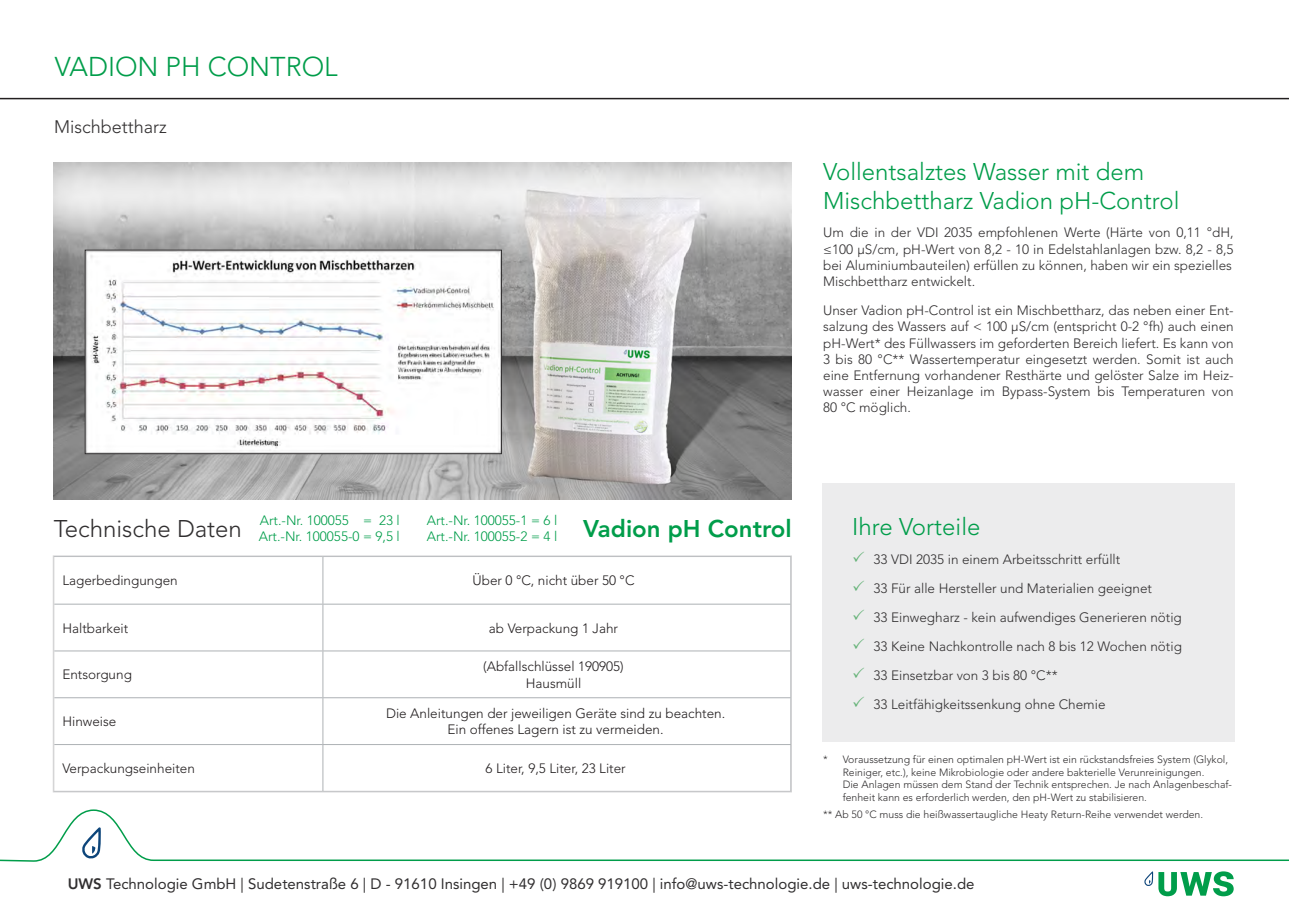
<style>
.page{position:relative;width:1289px;height:919px;background:#fff}
.page>*{position:absolute;margin:0;border:0;box-sizing:border-box;transform-origin:0 0}
.t1{font:300 27px "Avenir LT Std";color:#009d4a}
.t2{font:300 24px/28.8px "Avenir LT Std";color:#009d4a}
.t3{font:300 24px "Avenir LT Std";color:#312f30}
.t4{font:800 24px "Avenir LT Pro";color:#009d4a}
.t5{font:300 18px "Avenir LT Std";color:#312f30}
.t6{font:15px "Avenir LT Std";color:#312f30}
.t7{font:300 13.5px/16.2px "Avenir LT Std";color:#312f30;text-align:justify}
.t8{font:300 13.5px "Avenir LT Std";color:#231f20}
.t9{font:300 13.5px "Avenir LT Std";color:#009d4a}
.t10{font:300 10.5px "Avenir LT Std";color:#312f30}
.s1{color:#63b276}
.s2{font-family:"Avenir LT Pro";font-weight:800}
</style>
<div class="page">
<img style="left:53px;top:163px;width:738px;height:336px">
<hr style="left:322px;top:557px;width:1px;height:46px;background:#adb1b4">
<hr style="left:54px;top:603px;width:269px;height:1px;background:#adb1b4">
<hr style="left:323px;top:603px;width:468px;height:1px;background:#adb1b4">
<hr style="left:322px;top:604px;width:1px;height:46px;background:#adb1b4">
<hr style="left:54px;top:650px;width:269px;height:1px;background:#adb1b4">
<hr style="left:323px;top:650px;width:468px;height:1px;background:#adb1b4">
<hr style="left:322px;top:651px;width:1px;height:46px;background:#adb1b4">
<hr style="left:54px;top:697px;width:269px;height:1px;background:#adb1b4">
<hr style="left:323px;top:697px;width:468px;height:1px;background:#adb1b4">
<hr style="left:322px;top:698px;width:1px;height:46px;background:#adb1b4">
<hr style="left:54px;top:744px;width:269px;height:1px;background:#adb1b4">
<hr style="left:323px;top:744px;width:468px;height:1px;background:#adb1b4">
<hr style="left:322px;top:744px;width:1px;height:46px;background:#adb1b4">
<div style="left:53px;top:555px;width:738px;height:237px;border:1px solid #d2d2d3"></div>
<img style="left:87px;top:252px;width:412px;height:200px">
<div style="left:85px;top:250px;width:416px;height:204px;border:1px solid #312f30"></div>
<div style="left:822px;top:483px;width:413px;height:258px;background:#ececed"></div>
<hr style="left:0;top:98px;width:1288px;height:1px;background:#231f20">
<svg style="left:1144px;top:871px;width:89px;height:25px"></svg>
<svg style="left:0;top:809px;width:1288px;height:52px"></svg>
<svg style="left:82px;top:827px;width:19px;height:31px"></svg>
<p class="t1" style="left:55px;top:51px;width:284px">VADION PH CONTROL</p>
<p class="t5" style="left:54px;top:116px;width:114px">Mischbettharz</p>
<p class="t2" style="left:823px;top:157px;width:358px">Vollentsalztes Wasser mit dem<br>Mischbettharz Vadion pH-Control</p>
<p class="t7" style="left:823px;top:225px;width:412px">Um die in der VDI 2035 empfohlenen Werte (Härte von 0,11 °dH, ≤100 μS/cm, pH-Wert von 8,2 - 10 in Edelstahlanlagen bzw. 8,2 - 8,5 bei Aluminiumbauteilen) erfüllen zu können, haben wir ein spezielles</p>
<p class="t7" style="left:823px;top:273px;width:153px">Mischbettharz entwickelt.</p>
<p class="t7" style="left:823px;top:302px;width:412px">Unser Vadion pH-Control ist ein Mischbettharz, das neben einer Ent&shy;salzung des Wassers auf &lt; 100 μS/cm (entspricht 0-2 °fh) auch einen pH-Wert* des Füllwassers im geforderten Bereich liefert. Es kann von</p>
<p class="t7" style="left:823px;top:351px;width:412px">3 bis 80 °C** Wassertemperatur eingesetzt werden. Somit ist auch eine Entfernung vorhandener Resthärte und gelöster Salze im Heiz&shy;wasser einer Heizanlage im Bypass-System bis Temperaturen von 80 °C möglich.</p>
<p class="t9" style="left:260px;top:512px;width:141px">Art.-Nr. 100055 = 23 l</p>
<p class="t9" style="left:259px;top:528px;width:142px">Art.-Nr. 100055-0 = 9,5 l</p>
<p class="t9" style="left:427px;top:512px;width:132px">Art.-Nr. 100055-1 = 6 l</p>
<p class="t9" style="left:427px;top:528px;width:132px">Art.-Nr. 100055-2 = 4 l</p>
<p class="t3" style="left:54px;top:514px;width:190px">Technische Daten</p>
<p class="t8" style="left:62px;top:573px;width:117px">Lagerbedingungen</p>
<p class="t8" style="left:472px;top:573px;width:163px">Über 0 °C, nicht über 50 °C</p>
<p class="t8" style="left:62px;top:620px;width:67px">Haltbarkeit</p>
<p class="t8" style="left:489px;top:620px;width:131px">ab Verpackung 1 Jahr</p>
<p class="t8" style="left:62px;top:666px;width:71px">Entsorgung</p>
<p class="t4" style="left:583px;top:514px;width:210px">Vadion pH Control</p>
<p class="t8" style="left:483px;top:658px;width:142px">(Abfallschlüssel 190905)</p>
<p class="t8" style="left:525px;top:675px;width:57px">Hausmüll</p>
<p class="t8" style="left:62px;top:713px;width:55px">Hinweise</p>
<p class="t8" style="left:386px;top:705px;width:341px">Die Anleitungen der jeweiligen Geräte sind zu beachten.</p>
<p class="t8" style="left:447px;top:721px;width:217px">Ein offenes Lagern ist zu vermeiden.</p>
<p class="t8" style="left:62px;top:760px;width:134px">Verpackungseinheiten</p>
<p class="t8" style="left:485px;top:760px;width:142px">6 Liter, 9,5 Liter, 23 Liter</p>
<p class="t2" style="left:852px;top:512px;width:130px">Ihre Vorteile</p>
<p class="t7" style="left:852px;top:551px;width:269px"><span class="s1">✓</span> 33 VDI 2035 in einem Arbeitsschritt erfüllt</p>
<p class="t7" style="left:852px;top:580px;width:301px"><span class="s1">✓</span> 33 Für alle Hersteller und Materialien geeignet</p>
<p class="t7" style="left:852px;top:609px;width:331px"><span class="s1">✓</span> 33 Einwegharz - kein aufwendiges Generieren nötig</p>
<p class="t7" style="left:852px;top:637px;width:331px"><span class="s1">✓</span> 33 Keine Nachkontrolle nach 8 bis 12 Wochen nötig</p>
<p class="t7" style="left:852px;top:666px;width:207px"><span class="s1">✓</span> 33 Einsetzbar von 3 bis 80 °C**</p>
<p class="t7" style="left:852px;top:695px;width:255px"><span class="s1">✓</span> 33 Leitfähigkeitssenkung ohne Chemie</p>
<p class="t10" style="left:823px;top:753px;width:406px">* Voraussetzung für einen optimalen pH-Wert ist ein rückstandsfreies System (Glykol,</p>
<p class="t10" style="left:842px;top:766px;width:363px">Reiniger, etc.), keine Mikrobiologie oder andere bakterielle Verunreinigungen.</p>
<p class="t10" style="left:842px;top:778px;width:391px">Die Anlagen müssen dem Stand der Technik entsprechen. Je nach Anlagenbeschaf-</p>
<p class="t10" style="left:842px;top:791px;width:306px">fenheit kann es erforderlich werden, den pH-Wert zu stabilisieren.</p>
<p class="t10" style="left:823px;top:808px;width:381px">** Ab 50 °C muss die heißwassertaugliche Heaty Return-Reihe verwendet werden.</p>
<p class="t6" style="left:68px;top:875px;width:908px"><span class="s2">UWS</span> Technologie GmbH | Sudetenstraße 6 | D - 91610 Insingen | +49 (0) 9869 919100 | info@uws-technologie.de | uws-technologie.de</p>
</div>
